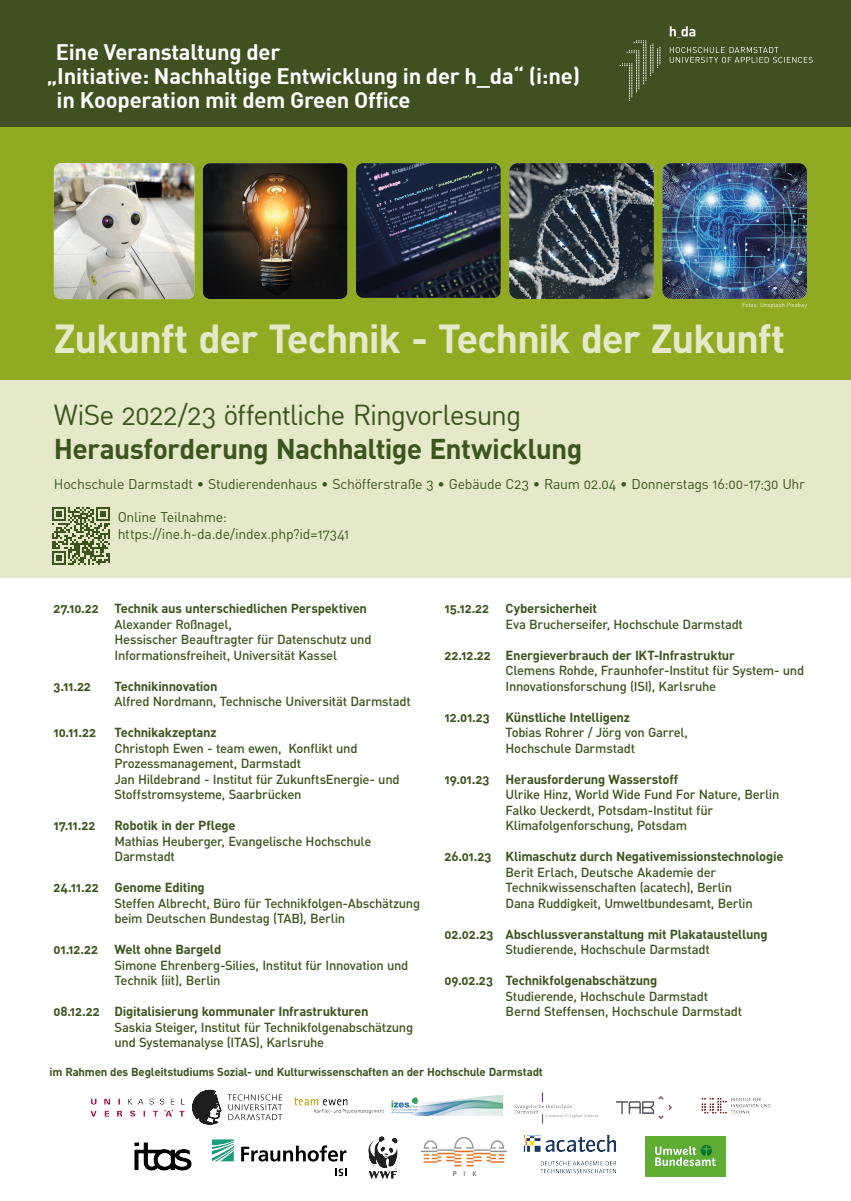
<style>
.page{position:relative;width:851px;height:1201px;background:#fff}
.page>*{position:absolute;margin:0;border:0;box-sizing:border-box;transform-origin:0 0}
._2_b_Ueberschrift__7{font:700 40px "DINOT";letter-spacing:-.03em;color:#e5e9c9}
._2_b_Ueberschrift__7-2{font:700 28.25px "DINOT";letter-spacing:-.025em;color:#3c551e}
._2_b_Ueberschrift__7-3{font:28.25px "HDADIN Office";letter-spacing:-.03em;color:#3c551e}
.t1{font:700 22px "HDADIN Office";color:#fff}
._2_b_Ueberschrift__7-4{font:14px "DINOT";letter-spacing:-.02em;color:#3c551e}
._3_Ueberschrift{font:14px "DINOT";letter-spacing:-.015em;color:#3c551e}
.Programmtext_einzug{font:500 13px/15.5px "DINOT";letter-spacing:-.025em;color:#3c551e}
.Programmtext_einzug-2{font:700 13px/15.5px "DINOT";letter-spacing:-.02em;color:#3c551e}
.Programmtext_einzug-3{font:700 11.5px "DINOT";letter-spacing:-.02em;color:#3c551e}
.t2{font:6px "DINOT";color:#eef1dd}
.s1{font-weight:500}
.s2{font-weight:700}
</style>
<div class="page">
<div style="left:0;top:0;width:850px;height:127px;background:#3f5120"></div>
<div style="left:0;top:379px;width:850px;height:199px;background:#e5e9c9"></div>
<div style="left:0;top:127px;width:850px;height:252px;background:#90aa22"></div>
<img style="left:54px;top:163px;width:140px;height:136px">
<img style="left:203px;top:163px;width:144px;height:136px">
<img style="left:356px;top:163px;width:144px;height:135px">
<img style="left:509px;top:163px;width:144px;height:136px">
<img style="left:662px;top:163px;width:144px;height:136px">
<svg style="left:52px;top:507px;width:58px;height:58px"></svg>
<img style="left:619px;top:26px;width:194px;height:75px">
<img style="left:90px;top:1098px;width:95px;height:19px">
<img style="left:701px;top:1097px;width:69px;height:16px">
<img style="left:294px;top:1097px;width:89px;height:16px">
<img style="left:616px;top:1096px;width:55px;height:23px">
<img style="left:514px;top:1092px;width:85px;height:31px">
<img style="left:135px;top:1142px;width:56px;height:28px">
<img style="left:523px;top:1134px;width:93px;height:39px">
<img style="left:368px;top:1136px;width:29px;height:42px">
<img style="left:645px;top:1136px;width:80px;height:40px">
<img style="left:421px;top:1137px;width:85px;height:37px">
<img style="left:391px;top:1095px;width:112px;height:20px">
<svg style="left:192px;top:1089px;width:29px;height:35px"></svg>
<svg style="left:228px;top:1094px;width:54px;height:26px"></svg>
<svg style="left:212px;top:1139px;width:22px;height:22px"></svg>
<svg style="left:241px;top:1145px;width:105px;height:16px"></svg>
<svg style="left:335px;top:1168px;width:11px;height:8px"></svg>
<p class="t1" style="left:56px;top:38px;width:226px">Eine Veranstaltung der</p>
<p class="t1" style="left:47px;top:62px;width:534px">„Initiative: Nachhaltige Entwicklung in der h_da“ (i:ne)</p>
<p class="t1" style="left:57px;top:86px;width:355px">in Kooperation mit dem Green Office</p>
<p class="t2" style="left:742px;top:301px;width:66px">Fotos: Unsplash Pixabay</p>
<p class="_2_b_Ueberschrift__7" style="left:54px;top:311px;width:732px">Zukunft der Technik - Technik der Zukunft</p>
<p class="_2_b_Ueberschrift__7-3" style="left:54px;top:397px;width:468px">WiSe 2022/23 öffentliche Ringvorlesung</p>
<p class="_2_b_Ueberschrift__7-2" style="left:54px;top:429px;width:530px">Herausforderung Nachhaltige Entwicklung</p>
<p class="_2_b_Ueberschrift__7-4" style="left:54px;top:474px;width:752px">Hochschule Darmstadt • Studierendenhaus • Schöfferstraße 3 • Gebäude C23 • Raum 02.04 • Donnerstags 16:00-17:30 Uhr</p>
<p class="_2_b_Ueberschrift__7-4" style="left:118px;top:508px;width:111px">Online Teilnahme:</p>
<p class="_3_Ueberschrift" style="left:118px;top:524px;width:233px">https://ine.h-da.de/index.php?id=17341</p>
<p class="Programmtext_einzug-2" style="left:115px;top:600px;width:254px;text-indent:-61px">27.10.22 Technik aus unterschiedlichen Perspektiven<br><span class="s1">Alexander Roßnagel,</span></p>
<p class="Programmtext_einzug" style="left:115px;top:631px;width:258px">Hessischer Beauftragter für Datenschutz und</p>
<p class="Programmtext_einzug" style="left:115px;top:647px;width:224px">Informationsfreiheit, Universität Kassel</p>
<p class="Programmtext_einzug-2" style="left:54px;top:678px;width:39px">3.11.22</p>
<p class="Programmtext_einzug" style="left:115px;top:678px;width:298px"><span class="s2">Technikinnovation<br></span>Alfred Nordmann, Technische Universität Darmstadt</p>
<p class="Programmtext_einzug-2" style="left:54px;top:724px;width:44px">10.11.22</p>
<p class="Programmtext_einzug" style="left:115px;top:724px;width:244px"><span class="s2">Technikakzeptanz<br></span>Christoph Ewen - team ewen, Konflikt und</p>
<p class="Programmtext_einzug" style="left:115px;top:755px;width:188px">Prozessmanagement, Darmstadt</p>
<p class="Programmtext_einzug" style="left:115px;top:771px;width:286px">Jan Hildebrand - Institut für ZukunftsEnergie- und<br>Stoffstromsysteme, Saarbrücken</p>
<p class="Programmtext_einzug-2" style="left:54px;top:817px;width:43px">17.11.22</p>
<p class="Programmtext_einzug" style="left:115px;top:817px;width:258px"><span class="s2">Robotik in der Pflege<br></span>Mathias Heuberger, Evangelische Hochschule</p>
<p class="Programmtext_einzug" style="left:115px;top:848px;width:62px">Darmstadt</p>
<p class="Programmtext_einzug" style="left:115px;top:879px;width:307px;text-indent:-61px"><span class="s2">24.11.22 Genome Editing<br></span>Steffen Albrecht, Büro für Technikfolgen-Abschätzung beim Deutschen Bundestag (TAB), Berlin</p>
<p class="Programmtext_einzug-2" style="left:54px;top:941px;width:46px">01.12.22</p>
<p class="Programmtext_einzug" style="left:115px;top:941px;width:295px"><span class="s2">Welt ohne Bargeld<br></span>Simone Ehrenberg-Silies, Institut für Innovation und<br>Technik (iit), Berlin</p>
<p class="Programmtext_einzug" style="left:115px;top:1003px;width:300px;text-indent:-61px"><span class="s2">08.12.22 Digitalisierung kommunaler Infrastrukturen<br></span>Saskia Steiger, Institut für Technikfolgenabschätzung und Systemanalyse (ITAS), Karlsruhe</p>
<p class="Programmtext_einzug" style="left:505px;top:600px;width:239px;text-indent:-61px"><span class="s2">15.12.22 Cybersicherheit<br></span>Eva Brucherseifer, Hochschule Darmstadt</p>
<p class="Programmtext_einzug" style="left:505px;top:647px;width:300px;text-indent:-61px"><span class="s2">22.12.22 Energieverbrauch der IKT-Infrastruktur<br></span>Clemens Rohde, Fraunhofer-Institut für System- und<br>Innovationsforschung (ISI), Karlsruhe</p>
<p class="Programmtext_einzug-2" style="left:505px;top:709px;width:184px;text-indent:-61px">12.01.23 Künstliche Intelligenz<br><span class="s1">Tobias Rohrer / Jörg von Garrel,</span></p>
<p class="Programmtext_einzug" style="left:505px;top:740px;width:131px">Hochschule Darmstadt</p>
<p class="Programmtext_einzug" style="left:505px;top:771px;width:275px;text-indent:-61px"><span class="s2">19.01.23 Herausforderung Wasserstoff<br></span>Ulrike Hinz, World Wide Fund For Nature, Berlin</p>
<p class="Programmtext_einzug" style="left:505px;top:802px;width:209px">Falko Ueckerdt, Potsdam-Institut für</p>
<p class="Programmtext_einzug" style="left:505px;top:817px;width:183px">Klimafolgenforschung, Potsdam</p>
<p class="Programmtext_einzug-2" style="left:444px;top:848px;width:340px;text-align:center">26.01.23 Klimaschutz durch Negativemissionstechnologie<br><span class="s1">Berit Erlach, Deutsche Akademie der</span></p>
<p class="Programmtext_einzug" style="left:505px;top:879px;width:228px">Technikwissenschaften (acatech), Berlin</p>
<p class="Programmtext_einzug" style="left:505px;top:895px;width:248px">Dana Ruddigkeit, Umweltbundesamt, Berlin</p>
<p class="Programmtext_einzug-2" style="left:444px;top:926px;width:324px;text-align:center">02.02.23 Abschlussveranstaltung mit Plakataustellung<br><span class="s1">Studierende, Hochschule Darmstadt</span></p>
<p class="Programmtext_einzug" style="left:505px;top:972px;width:238px;text-indent:-61px"><span class="s2">09.02.23 Technikfolgenabschätzung<br></span>Studierende, Hochschule Darmstadt<br>Bernd Steffensen, Hochschule Darmstadt</p>
<p class="Programmtext_einzug-3" style="left:50px;top:1063px;width:495px">im Rahmen des Begleitstudiums Sozial- und Kulturwissenschaften an der Hochschule Darmstadt</p>
</div>
